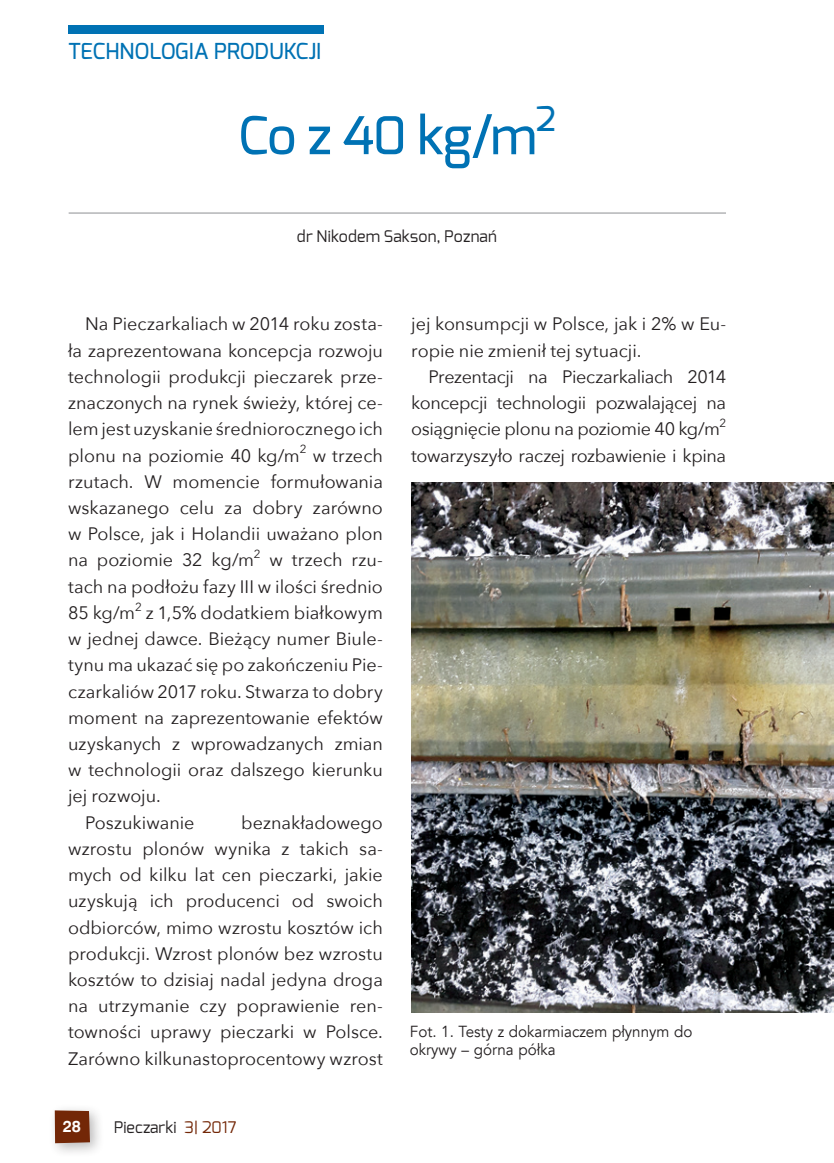
<style>
.page{position:relative;width:834px;height:1163px;background:#fff}
.page>*{position:absolute;margin:0;border:0;box-sizing:border-box;transform-origin:0 0}
.Tytul_artykulu{font:500 52px "Exo";color:#0072b4}
.t1{font:500 22px "Exo";color:#0072b4}
.teksty_glowne{font:18px/26.2px "Avenir Next";letter-spacing:-.005em;color:#231f20;text-align:justify}
.podpisyFot{font:16px/18px "Avenir";color:#231f20;scale:.95 1}
.autor{font:16px "Exo";letter-spacing:.005em;color:#231f20}
.t2{font:700 16px "Swis 721 EU";color:#fff}
.teksty_glowne-2{font:11.6px "Avenir Next";color:#231f20}
.s1{color:#732707}
</style>
<div class="page">
<div style="left:48px;top:1103px;width:57px;height:54px;background:#231f20;opacity:.3"></div>
<svg style="left:55px;top:1110px;width:35px;height:32px"></svg>
<div style="left:68px;top:26px;width:255px;height:8px;background:#0072b4"></div>
<hr style="left:69px;top:213px;width:656px;height:1px;background:#8d8f92">
<img style="left:412px;top:482px;width:421px;height:529px">
<p class="t1" style="left:68px;top:37px;width:254px">TECHNOLOGIA PRODUKCJI</p>
<p class="Tytul_artykulu" style="left:238px;top:102px;width:319px">Co z 40 kg/m<sup>2</sup></p>
<p class="autor" style="left:297px;top:225px;width:201px">dr Nikodem Sakson, Poznań</p>
<p class="teksty_glowne" style="left:68px;top:311px;width:316px;text-indent:17px">Na Pieczarkaliach w 2014 roku zosta&shy;ła zaprezentowana koncepcja rozwoju technologii produkcji pieczarek prze&shy;znaczonych na rynek świeży, której ce&shy;lem jest uzyskanie średniorocznego ich plonu na poziomie 40 kg/m</p>
<p class="teksty_glowne-2" style="left:300px;top:442px;width:8px">2</p>
<p class="teksty_glowne" style="left:68px;top:442px;width:316px;text-indent:244px">w trzech rzutach. W momencie formułowania wskazanego celu za dobry zarówno w Polsce, jak i Holandii uważano plon na poziomie 32 kg/m<sup>2</sup> w trzech rzu&shy;tach na podłożu fazy III w ilości średnio 85 kg/m<sup>2</sup> z 1,5% dodatkiem białkowym w jednej dawce. Bieżący numer Biule&shy;tynu ma ukazać się po zakończeniu Pie&shy;czarkaliów 2017 roku. Stwarza to dobry moment na zaprezentowanie efektów uzyskanych z wprowadzanych zmian w technologii oraz dalszego kierunku jej rozwoju.</p>
<p class="teksty_glowne" style="left:85px;top:809px;width:111px">Poszukiwanie</p>
<p class="teksty_glowne" style="left:68px;top:809px;width:316px;text-indent:173px">beznakładowego wzrostu plonów wynika z takich sa&shy;mych od kilku lat cen pieczarki, jakie uzyskują ich producenci od swoich odbiorców, mimo wzrostu kosztów ich produkcji. Wzrost plonów bez wzrostu kosztów to dzisiaj nadal jedyna droga na utrzymanie czy poprawienie ren&shy;towności uprawy pieczarki w Polsce.<br>Zarówno kilkunastoprocentowy wzrost</p>
<p class="t2" style="left:63px;top:1115px;width:20px">28</p>
<p class="autor" style="left:114px;top:1116px;width:124px">Pieczarki <span class="s1">3| 2017</span></p>
<p class="teksty_glowne" style="left:411px;top:311px;width:316px">jej konsumpcji w Polsce, jak i 2% w Eu&shy;ropie nie zmienił tej sytuacji.</p>
<p class="teksty_glowne" style="left:411px;top:363px;width:316px;text-indent:17px">Prezentacji na Pieczarkaliach 2014 koncepcji technologii pozwalającej na osiągnięcie plonu na poziomie 40 kg/m<sup>2 </sup>towarzyszyło raczej rozbawienie i kpina</p>
<p class="podpisyFot" style="left:410px;top:1022px;width:299px">Fot. 1. Testy z dokarmiaczem płynnym do okrywy – górna półka</p>
</div>
